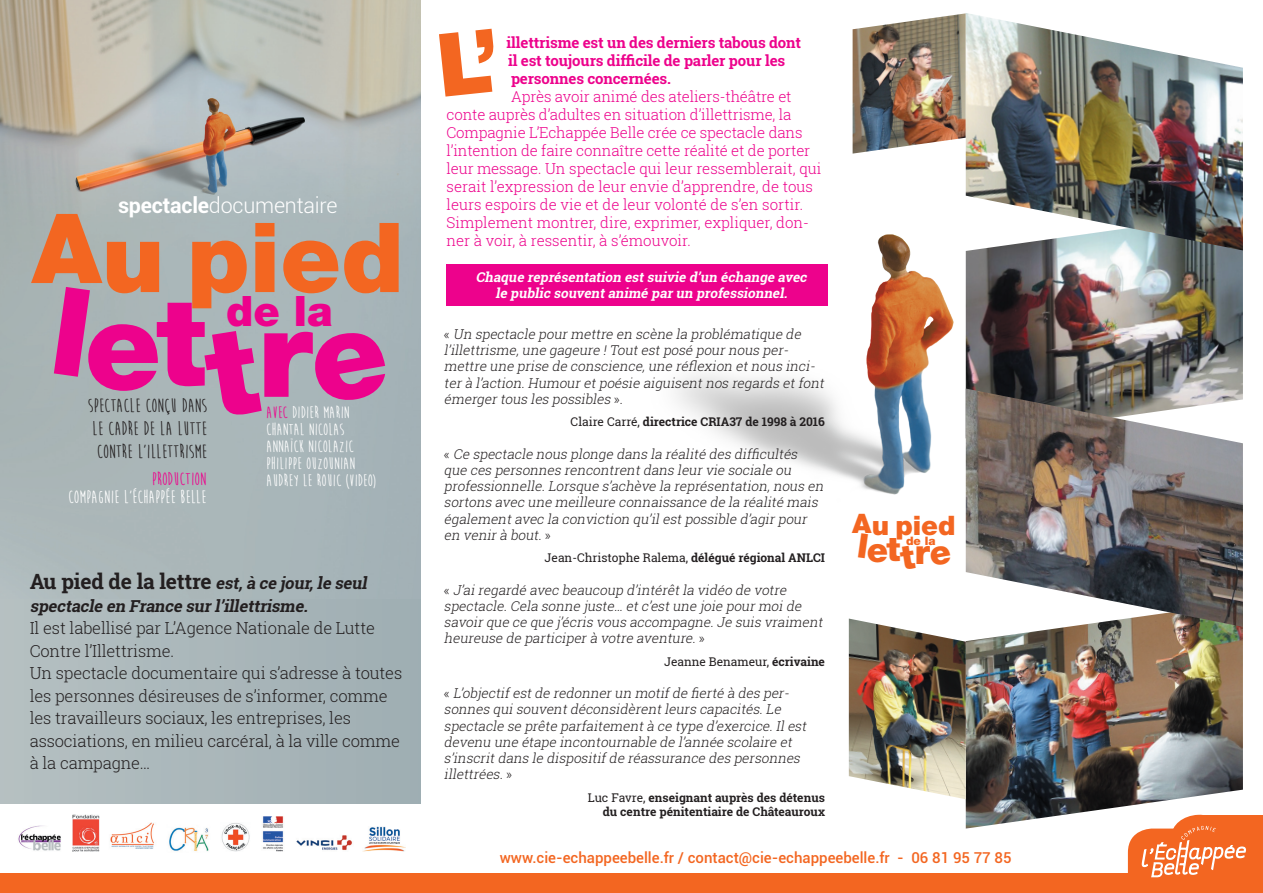
<style>
.page{position:relative;width:1263px;height:893px;background:#fff}
.page>*{position:absolute;margin:0;border:0;box-sizing:border-box;transform-origin:0 0}
.t1{font:900 122.25px "Helvetica Neue";color:#ed028c}
.t2{font:900 96.75px "Helvetica Neue";color:#f36621}
.t3{font:900 42px "Helvetica Neue";color:#ed028c}
.t4{font:900 33.9px "Helvetica Neue";color:#f36621}
.t5{font:900 26.85px "Helvetica Neue";color:#f36621}
.t6{font:300 21.6px "Roboto";letter-spacing:-.01em;color:#fff}
.t7{font:700 19.65px/22.6px "Moon Flower";color:#231f20;text-align:justify}
.t8{font:700 18.45px "Moon Flower";color:#fff}
.t9{font:700 18.45px "Moon Flower";color:#ed028c}
.t10{font:700 17.1px "Moon Flower";color:#fff}
.t11{font:300 16.5px/22.5px "Roboto Slab";letter-spacing:-.01em;color:#231f20}
.t12{font:italic 700 16.5px/22.5px "Roboto Slab";color:#231f20}
.t13{font:300 15px/18px "Roboto Slab";letter-spacing:-.01em;color:#ed028c}
.t14{font:700 15px "Roboto Slab";letter-spacing:-.01em;color:#ed028c}
.t15{font:500 15px "Roboto";color:#f36621}
.t16{font:italic 300 13.5px/16.2px "Roboto Slab";color:#231f20}
.t17{font:italic 700 13.5px "Roboto Slab";color:#fff}
.t18{font:700 12px "Roboto Slab";color:#231f20}
.t19{font:12px "Roboto Slab";color:#231f20}
.t20{font:900 11.7px "Helvetica Neue";color:#f36621}
.s1{font-weight:700}
.s2{color:#ed028c}
.s3{font-style:normal;font-size:21px}
.s4{font-style:normal}
.s5{font-weight:400}
</style>
<div class="page">
<img style="left:966px;top:250px;width:277px;height:138px">
<img style="left:853px;top:13px;width:113px;height:141px">
<img style="left:966px;top:627px;width:277px;height:202px">
<div style="left:446px;top:264px;width:381px;height:42px;background:#ed028c"></div>
<img style="left:675px;top:234px;width:291px;height:273px">
<img style="left:966px;top:13px;width:277px;height:237px">
<img style="left:849px;top:619px;width:117px;height:180px">
<div style="left:0;top:565px;width:421px;height:239px;background:#aab7ba"></div>
<img style="left:0;top:0;width:421px;height:598px">
<svg style="left:72px;top:814px;width:27px;height:38px"></svg>
<img style="left:73px;top:814px;width:27px;height:37px">
<img style="left:110px;top:822px;width:44px;height:27px">
<img style="left:169px;top:827px;width:40px;height:24px">
<img style="left:221px;top:823px;width:29px;height:28px">
<img style="left:262px;top:816px;width:22px;height:36px">
<img style="left:296px;top:835px;width:56px;height:15px">
<img style="left:18px;top:826px;width:43px;height:25px">
<img style="left:363px;top:827px;width:43px;height:24px">
<img style="left:966px;top:388px;width:277px;height:239px">
<div style="left:0;top:874px;width:1263px;height:19px;background:#f36621"></div>
<svg style="left:1128px;top:814px;width:135px;height:64px"></svg>
<div style="left:54px;top:287px;width:36px;height:90px;background:#a8b4b4"></div>
<div style="left:201px;top:329px;width:61px;height:90px;background:#aab7b9"></div>
<div style="left:310px;top:328px;width:80px;height:77px;background:#a7b5b8"></div>
<p class="t6" style="left:118px;top:190px;width:221px"><span class="s1">spectacle</span>documentaire</p>
<p class="t2" style="left:32px;top:200px;width:373px">Au pied</p>
<p class="t3" style="left:226px;top:286px;width:108px">de la</p>
<p class="t1" style="left:156px;top:269px;width:51px">t</p>
<p class="t1" style="left:84px;top:273px;width:79px">e</p>
<p class="t1" style="left:258px;top:280px;width:56px">r</p>
<p class="t7" style="left:88px;top:395px;width:121px">SPECTACLE CONÇU DANS LE CADRE DE LA LUTTE CONTRE L’ILLETTRISME</p>
<p class="t9" style="left:152px;top:469px;width:56px">PRODUCTION</p>
<p class="t8" style="left:68px;top:488px;width:140px">COMPAGNIE L’ÉCHAPPÉE BELLE</p>
<p class="t10" style="left:266px;top:404px;width:85px"><span class="s2">AVEC</span> DIDIER MARIN</p>
<p class="t10" style="left:266px;top:421px;width:79px">CHANTAL NICOLAS</p>
<p class="t10" style="left:266px;top:438px;width:89px">ANNAÏCK NICOLAZIC</p>
<p class="t10" style="left:266px;top:455px;width:90px">PHILIPPE OUZOUNIAN</p>
<p class="t10" style="left:266px;top:472px;width:112px">AUDREY LE ROUIC (VIDEO)</p>
<p class="t12" style="left:30px;top:572px;width:343px"><span class="s3">Au pied de la lettre</span> est,à ce jour,le seul spectacle en France surl’illettrisme.</p>
<p class="t11" style="left:30px;top:617px;width:347px">Il est labellisé par L’Agence Nationale de Lutte<br>Contre l’Illettrisme.</p>
<p class="t11" style="left:30px;top:662px;width:374px">Un spectacle documentaire qui s’adresse à toutes les personnes désireuses de s’informer, comme les travailleurs sociaux, les entreprises, les</p>
<p class="t11" style="left:30px;top:729px;width:372px">associations, en milieu carcéral, à la ville comme à la campagne…</p>
<p class="t14" style="left:506px;top:32px;width:296px">illettrisme est un des derniers tabous dont</p>
<p class="t14" style="left:508px;top:50px;width:279px">il est toujours difficile de parler pour les</p>
<p class="t14" style="left:511px;top:68px;width:161px">personnes concernées.</p>
<p class="t13" style="left:446px;top:87px;width:376px;text-indent:64px">Après avoir animé des ateliers-théâtre et conte auprès d’adultes en situation d’illettrisme, la Compagnie L’Echappée Belle crée ce spectacle dans l’intention de faire connaître cette réalité et de porter leur message. Un spectacle qui leur ressemblerait, qui serait l’expression de leur envie d’apprendre, de tous leurs espoirs de vie et de leur volonté de s’en sortir.</p>
<p class="t13" style="left:446px;top:213px;width:364px">Simplement montrer, dire, exprimer, expliquer, don&shy;ner à voir, à ressentir, à s’émouvoir.</p>
<p class="t17" style="left:476px;top:267px;width:336px">Chaque représentation estsuivie d’un échange avec</p>
<p class="t17" style="left:495px;top:284px;width:297px">le public souventanimé parun professionnel.</p>
<p class="t16" style="left:444px;top:326px;width:385px"><span class="s4">«</span> Un spectacle pourmettre en scène la problématique de l’illettrisme,une gageure !Toutestposé pournous per&shy;mettre une prise de conscience,une réflexion etnous inci&shy;terà l’action.Humouretpoésie aiguisentnos regards etfont émergertous les possibles <span class="s4">» .</span></p>
<p class="t18" style="left:571px;top:414px;width:256px"><span class="s5">Claire Carré,</span> directrice CRIA37 de 1998 à 2016</p>
<p class="t16" style="left:444px;top:445px;width:384px"><span class="s4">«</span> Ce spectacle nous plonge dans la réalité des difficultés que ces personnes rencontrentdans leurvie sociale ou professionnelle.Lorsque s’achève la représentation,nous en sortons avec une meilleure connaissance de la réalité mais égalementavec la conviction qu’ilestpossible d’agirpour en venirà bout.<span class="s4">»</span></p>
<p class="t19" style="left:545px;top:550px;width:282px">Jean-Christophe Ralema, <span class="s1">délégué régional ANLCI</span></p>
<p class="t16" style="left:444px;top:581px;width:383px"><span class="s4">«</span> J’airegardé avec beaucoup d’intérêtla vidéo de votre spectacle.Cela sonne juste… etc’estune joie pourmoide savoirque ce que j ’écris vous accompagne.Je suis vraiment heureuse de participerà votre aventure.<span class="s4">»</span></p>
<p class="t19" style="left:664px;top:653px;width:162px">Jeanne Benameur, <span class="s1">écrivaine</span></p>
<p class="t16" style="left:444px;top:685px;width:367px"><span class="s4">«</span> L’objectifestde redonnerun motifde fierté à des per&shy;sonnes quisouventdéconsidèrentleurs capacités.Le spectacle se prête parfaitementà ce type d’exercice.Ilest devenu une étape incontournable de l’année scolaire et s’inscritdans le dispositifde réassurance des personnes illettrées.<span class="s4">»</span></p>
<p class="t18" style="left:588px;top:789px;width:239px"><span class="s5">Luc Favre,</span> enseignant auprès des détenus</p>
<p class="t18" style="left:603px;top:803px;width:224px">du centre pénitentiaire de Châteauroux</p>
<p class="t5" style="left:852px;top:510px;width:105px">Au pied</p>
<p class="t20" style="left:906px;top:533px;width:31px">de la</p>
<p class="t4" style="left:867px;top:529px;width:35px">et</p>
<p class="t4" style="left:915px;top:532px;width:17px">r</p>
<p class="t15" style="left:500px;top:847px;width:513px">www.cie-echappeebelle.fr / contact@cie-echappeebelle.fr - 06 81 95 77 85</p>
</div>
